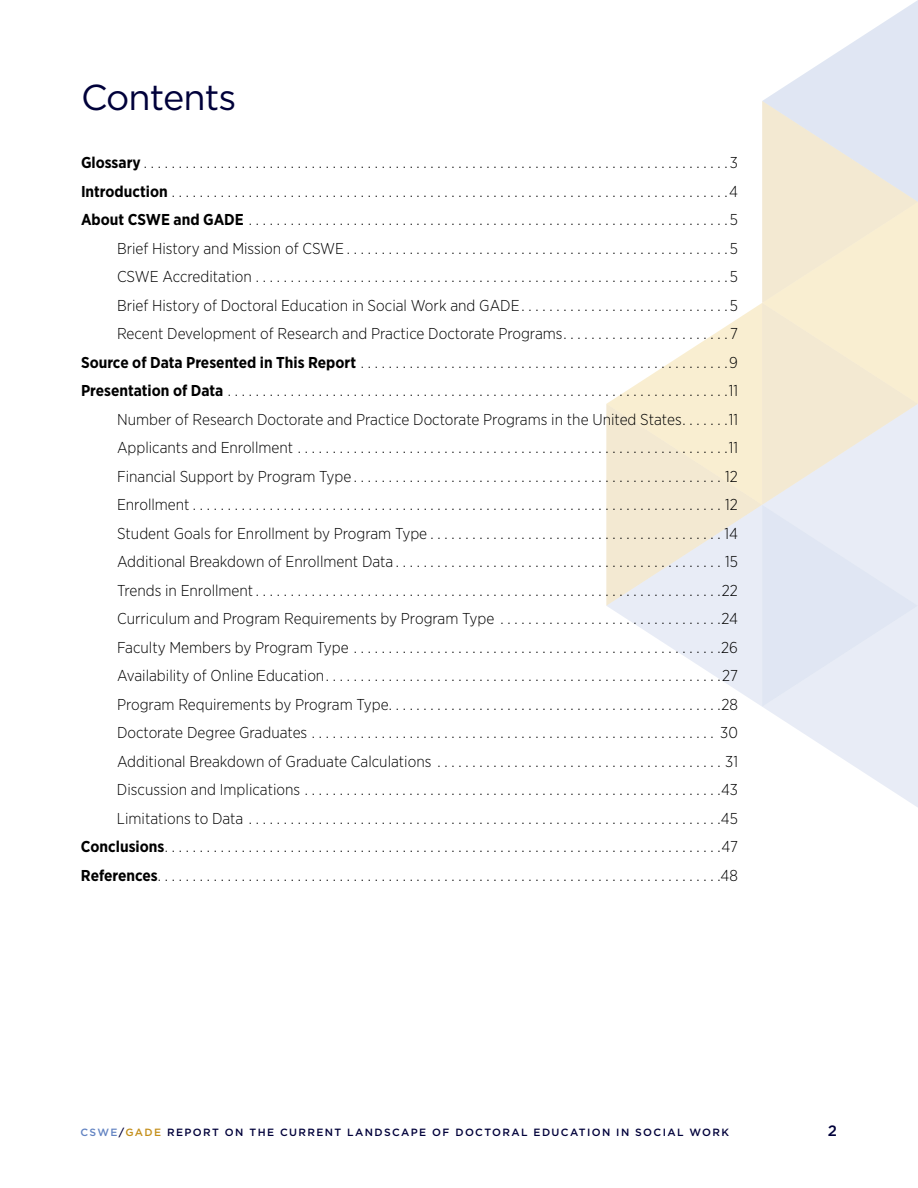
<style>
.page{position:relative;width:918px;height:1188px;background:#fff}
.page>*{position:absolute;margin:0;border:0;box-sizing:border-box;transform-origin:0 0}
.t1{font:36px "Gotham";letter-spacing:-.025em;color:#00013a}
.t2{font:300 15.75px/28.5px "Gotham Narrow";color:#000;text-align:right}
.t3{font:500 15px "Gotham";color:#00013a}
.t4{font:500 10.5px "Gotham";letter-spacing:.13em;color:#00013a}
.s1{font-weight:700}
.s2{color:#6283c2}
.s3{color:#c48f1b}
</style>
<div class="page">
<svg style="left:606px;top:0;width:312px;height:807px"></svg>
<h1 class="t1" style="left:81px;top:74px;width:157px">Contents</h1>
<p class="t2" style="left:81px;top:148px;width:659px"><span class="s1">Glossary</span> . . . . . . . . . . . . . . . . . . . . . . . . . . . . . . . . . . . . . . . . . . . . . . . . . . . . . . . . . . . . . . . . . . . . . . . . . . . . . . . . . . . 3<br><span class="s1">Introduction</span> . . . . . . . . . . . . . . . . . . . . . . . . . . . . . . . . . . . . . . . . . . . . . . . . . . . . . . . . . . . . . . . . . . . . . . . . . . . . . . . 4<br><span class="s1">About CSWE and GADE</span> . . . . . . . . . . . . . . . . . . . . . . . . . . . . . . . . . . . . . . . . . . . . . . . . . . . . . . . . . . . . . . . . . . . . 5<br>Brief History and Mission of CSWE . . . . . . . . . . . . . . . . . . . . . . . . . . . . . . . . . . . . . . . . . . . . . . . . . . . . . . 5<br>CSWE Accreditation . . . . . . . . . . . . . . . . . . . . . . . . . . . . . . . . . . . . . . . . . . . . . . . . . . . . . . . . . . . . . . . . . . . 5<br>Brief History of Doctoral Education in Social Work and GADE . . . . . . . . . . . . . . . . . . . . . . . . . . . . . 5<br>Recent Development of Research and Practice Doctorate Programs . . . . . . . . . . . . . . . . . . . . . . . 7<br><span class="s1">Source of Data Presented in This Report</span> . . . . . . . . . . . . . . . . . . . . . . . . . . . . . . . . . . . . . . . . . . . . . . . . . . . . 9<br><span class="s1">Presentation of Data</span> . . . . . . . . . . . . . . . . . . . . . . . . . . . . . . . . . . . . . . . . . . . . . . . . . . . . . . . . . . . . . . . . . . . . . . . 11<br>Number of Research Doctorate and Practice Doctorate Programs in the United States . . . . . . 11<br>Applicants and Enrollment . . . . . . . . . . . . . . . . . . . . . . . . . . . . . . . . . . . . . . . . . . . . . . . . . . . . . . . . . . . . . 11<br>Financial Support by Program Type . . . . . . . . . . . . . . . . . . . . . . . . . . . . . . . . . . . . . . . . . . . . . . . . . . . . . 12<br>Enrollment . . . . . . . . . . . . . . . . . . . . . . . . . . . . . . . . . . . . . . . . . . . . . . . . . . . . . . . . . . . . . . . . . . . . . . . . . . . . 12<br>Student Goals for Enrollment by Program Type . . . . . . . . . . . . . . . . . . . . . . . . . . . . . . . . . . . . . . . . . . 14<br>Additional Breakdown of Enrollment Data . . . . . . . . . . . . . . . . . . . . . . . . . . . . . . . . . . . . . . . . . . . . . . . 15<br>Trends in Enrollment . . . . . . . . . . . . . . . . . . . . . . . . . . . . . . . . . . . . . . . . . . . . . . . . . . . . . . . . . . . . . . . . . . 22<br>Curriculum and Program Requirements by Program Type . . . . . . . . . . . . . . . . . . . . . . . . . . . . . . . 24<br>Faculty Members by Program Type . . . . . . . . . . . . . . . . . . . . . . . . . . . . . . . . . . . . . . . . . . . . . . . . . . . . 26<br>Availability of Online Education . . . . . . . . . . . . . . . . . . . . . . . . . . . . . . . . . . . . . . . . . . . . . . . . . . . . . . . . 27<br>Program Requirements by Program Type . . . . . . . . . . . . . . . . . . . . . . . . . . . . . . . . . . . . . . . . . . . . . . . 28<br>Doctorate Degree Graduates . . . . . . . . . . . . . . . . . . . . . . . . . . . . . . . . . . . . . . . . . . . . . . . . . . . . . . . . . . 30<br>Additional Breakdown of Graduate Calculations . . . . . . . . . . . . . . . . . . . . . . . . . . . . . . . . . . . . . . . . . 31<br>Discussion and Implications . . . . . . . . . . . . . . . . . . . . . . . . . . . . . . . . . . . . . . . . . . . . . . . . . . . . . . . . . . . 43<br>Limitations to Data . . . . . . . . . . . . . . . . . . . . . . . . . . . . . . . . . . . . . . . . . . . . . . . . . . . . . . . . . . . . . . . . . . . 45<br><span class="s1">Conclusions</span> . . . . . . . . . . . . . . . . . . . . . . . . . . . . . . . . . . . . . . . . . . . . . . . . . . . . . . . . . . . . . . . . . . . . . . . . . . . . . . . 47<br><span class="s1">References</span> . . . . . . . . . . . . . . . . . . . . . . . . . . . . . . . . . . . . . . . . . . . . . . . . . . . . . . . . . . . . . . . . . . . . . . . . . . . . . . . . 48</p>
<p class="t4" style="left:80px;top:1125px;width:650px"><span class="s2">CSWE</span>/<span class="s3">GADE</span> REPORT ON THE CURRENT LANDSCAPE OF DOCTORAL EDUCATION IN SOCIAL WORK</p>
<p class="t3" style="left:828px;top:1121px;width:11px">2</p>
</div>
